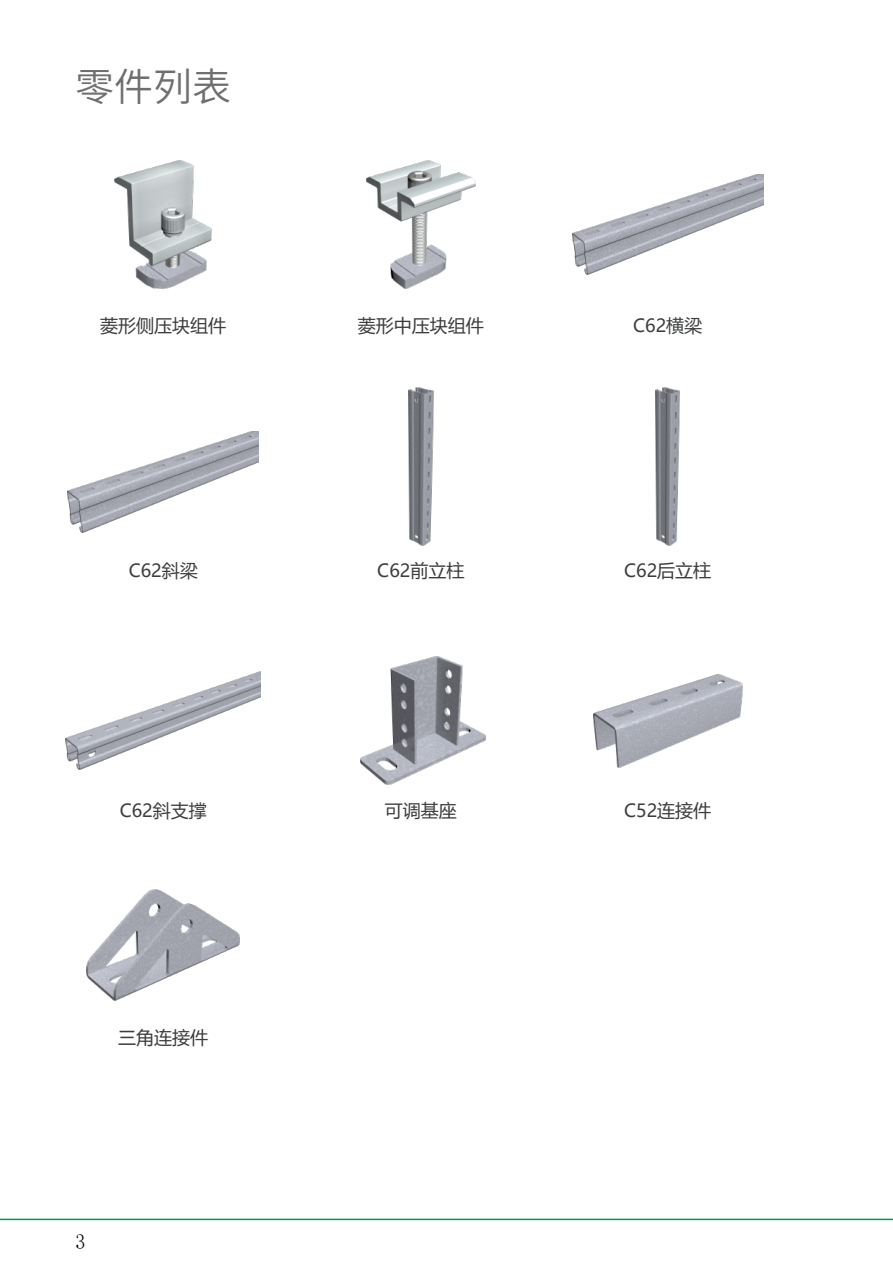
<style>
.page{position:relative;width:893px;height:1263px;background:#fff}
.page>*{position:absolute;margin:0;border:0;box-sizing:border-box;transform-origin:0 0}
.t1{font:39px "Source Han Sans CN";color:#6f6f6f}
.t2{font:21px "N Sim Sun";color:#000}
.t3{font:18px "Microsoft Ya Hei";color:#3c3d3d}
</style>
<div class="page">
<svg style="left:0;top:1218px;width:893px;height:3px"></svg>
<img style="left:115px;top:161px;width:97px;height:127px">
<img style="left:367px;top:161px;width:108px;height:127px">
<img style="left:572px;top:174px;width:191px;height:101px">
<img style="left:68px;top:431px;width:191px;height:101px">
<img style="left:409px;top:387px;width:24px;height:159px">
<img style="left:655px;top:387px;width:25px;height:159px">
<img style="left:66px;top:672px;width:195px;height:97px">
<img style="left:360px;top:657px;width:126px;height:127px">
<img style="left:593px;top:674px;width:149px;height:93px">
<img style="left:87px;top:889px;width:153px;height:111px">
<h1 class="t1" style="left:75px;top:65px;width:157px">零件列表</h1>
<p class="t3" style="left:100px;top:314px;width:127px">菱形侧压块组件</p>
<p class="t3" style="left:358px;top:314px;width:127px">菱形中压块组件</p>
<p class="t3" style="left:633px;top:314px;width:71px">C62横梁</p>
<p class="t3" style="left:129px;top:558px;width:71px">C62斜梁</p>
<p class="t3" style="left:377px;top:558px;width:89px">C62前立柱</p>
<p class="t3" style="left:624px;top:558px;width:89px">C62后立柱</p>
<p class="t3" style="left:120px;top:798px;width:89px">C62斜支撑</p>
<p class="t3" style="left:385px;top:798px;width:73px">可调基座</p>
<p class="t3" style="left:624px;top:798px;width:89px">C52连接件</p>
<p class="t3" style="left:118px;top:1025px;width:91px">三角连接件</p>
<p class="t2" style="left:75px;top:1230px;width:12px">3</p>
</div>
